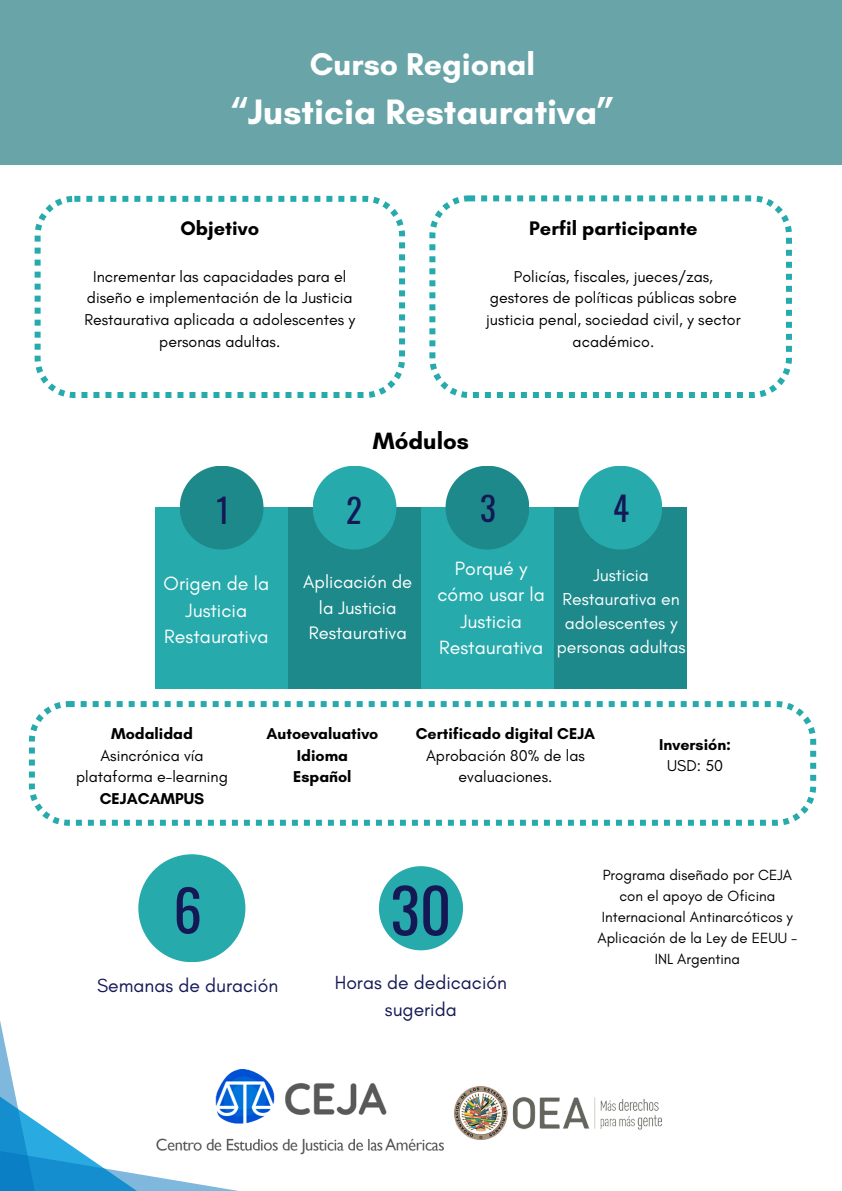
<style>
.page{position:relative;width:842px;height:1191px;background:#fff}
.page>*{position:absolute;margin:0;border:0;box-sizing:border-box;transform-origin:0 0}
.t1{font:61.3px "Oswald";color:#141956}
.t2{font:56.9px "Oswald";color:#141956}
.t3{font:700 36px "Glacial Indifference";color:#fff}
.t4{font:33.1px "Oswald";color:#141956}
.t5{font:700 32px "Glacial Indifference";color:#fff}
.t6{font:700 24px "Glacial Indifference";color:#000}
.t7{font:700 20px "Glacial Indifference";color:#000}
.t8{font:19.5px/26.6px "Glacial Indifference";color:#fff;text-align:center}
.t9{font:19.3px/26.5px "Glacial Indifference";color:#141956;text-align:center}
.t10{font:18.4px/25.5px "Glacial Indifference";color:#fff;text-align:center}
.t11{font:17.6px/24px "Glacial Indifference";color:#fff;text-align:center}
.t12{font:16px/21.8px "Glacial Indifference";color:#000;text-align:center}
.t13{font:700 16px/21.8px "Glacial Indifference";color:#000;text-align:center}
.t14{font:15px/21px "Glacial Indifference";color:#000;text-align:center}
.s1{font-weight:700}
.s2{font-weight:400}
</style>
<div class="page">
<div style="left:0;top:1px;width:842px;height:164px;background:#69a4a8"></div>
<svg style="left:29px;top:701px;width:787px;height:124px"></svg>
<svg style="left:0;top:1021px;width:232px;height:169px"></svg>
<svg style="left:35px;top:196px;width:370px;height:201px"></svg>
<svg style="left:429px;top:195px;width:363px;height:203px"></svg>
<div style="left:138px;top:854px;width:107px;height:108px;background:#26aaac;border-radius:50%"></div>
<div style="left:379px;top:866px;width:84px;height:84px;background:#26aaac;border-radius:50%"></div>
<div style="left:155px;top:507px;width:133px;height:181px;background:#26aaac"></div>
<div style="left:288px;top:507px;width:133px;height:181px;background:#1d898b"></div>
<div style="left:421px;top:507px;width:133px;height:181px;background:#26aaac"></div>
<div style="left:554px;top:507px;width:133px;height:181px;background:#1d898b"></div>
<div style="left:180px;top:465px;width:84px;height:84px;background:#1d898b;border-radius:50%"></div>
<div style="left:313px;top:465px;width:83px;height:84px;background:#26aaac;border-radius:50%"></div>
<div style="left:445px;top:465px;width:84px;height:84px;background:#1d898b;border-radius:50%"></div>
<div style="left:578px;top:465px;width:84px;height:84px;background:#26aaac;border-radius:50%"></div>
<img style="left:454px;top:1086px;width:207px;height:53px">
<img style="left:150px;top:1065px;width:294px;height:94px">
<h1 class="t5" style="left:310px;top:45px;width:227px">Curso Regional</h1>
<h1 class="t3" style="left:230px;top:90px;width:387px">“Justicia Restaurativa”</h1>
<h6 class="t7" style="left:181px;top:216px;width:80px">Objetivo</h6>
<h5 class="t12" style="left:84px;top:265px;width:272px">Incrementar las capacidades para el diseño e implementación de la Justicia Restaurativa aplicada a adolescentes y personas adultas.</h5>
<h6 class="t7" style="left:529px;top:216px;width:170px">Perfil participante</h6>
<h6 class="t12" style="left:486px;top:265px;width:256px">Policías, fiscales, jueces/zas, gestores de políticas públicas sobre justicia penal, sociedad civil, y sector académico.</h6>
<h6 class="t6" style="left:373px;top:426px;width:98px">Módulos</h6>
<h2 class="t4" style="left:216px;top:484px;width:15px">1</h2>
<p class="t4" style="left:346px;top:484px;width:17px">2</p>
<p class="t4" style="left:480px;top:482px;width:17px">3</p>
<p class="t4" style="left:613px;top:482px;width:17px">4</p>
<p class="t8" style="left:164px;top:570px;width:107px">Origen de la<br>Justicia<br>Restaurativa</p>
<h4 class="t10" style="left:303px;top:569px;width:111px">Aplicación de la Justicia<br>Restaurativa</h4>
<h4 class="t8" style="left:437px;top:554px;width:109px">Porqué y cómo usar la<br>Justicia<br>Restaurativa</h4>
<h4 class="t11" style="left:557px;top:562px;width:130px">Justicia<br>Restaurativa en adolescentes y personas adultas</h4>
<h3 class="t12" style="left:76px;top:722px;width:153px"><span class="s1">Modalidad<br></span>Asincrónica vía plataforma e-learning<br><span class="s1">CEJACAMPUS</span></h3>
<h6 class="t13" style="left:266px;top:722px;width:113px">Autoevaluativo<br>Idioma<br>Español</h6>
<h3 class="t12" style="left:416px;top:722px;width:181px"><span class="s1">Certificado digital CEJA<br></span>Aprobación 80% de las evaluaciones.</h3>
<h6 class="t13" style="left:659px;top:733px;width:73px">Inversión:<br><span class="s2">USD: 50</span></h6>
<p class="t2" style="left:173px;top:865px;width:30px">6</p>
<p class="t9" style="left:97px;top:971px;width:182px">Semanas de duración</p>
<p class="t1" style="left:390px;top:862px;width:62px">30</p>
<h4 class="t9" style="left:335px;top:968px;width:174px">Horas de dedicación sugerida</h4>
<p class="t14" style="left:597px;top:864px;width:201px">Programa diseñado por CEJA con el apoyo de Oficina<br>Internacional Antinarcóticos y<br>Aplicación de la Ley de EEUU -</p>
<h4 class="t14" style="left:655px;top:948px;width:87px">INL Argentina</h4>
</div>
